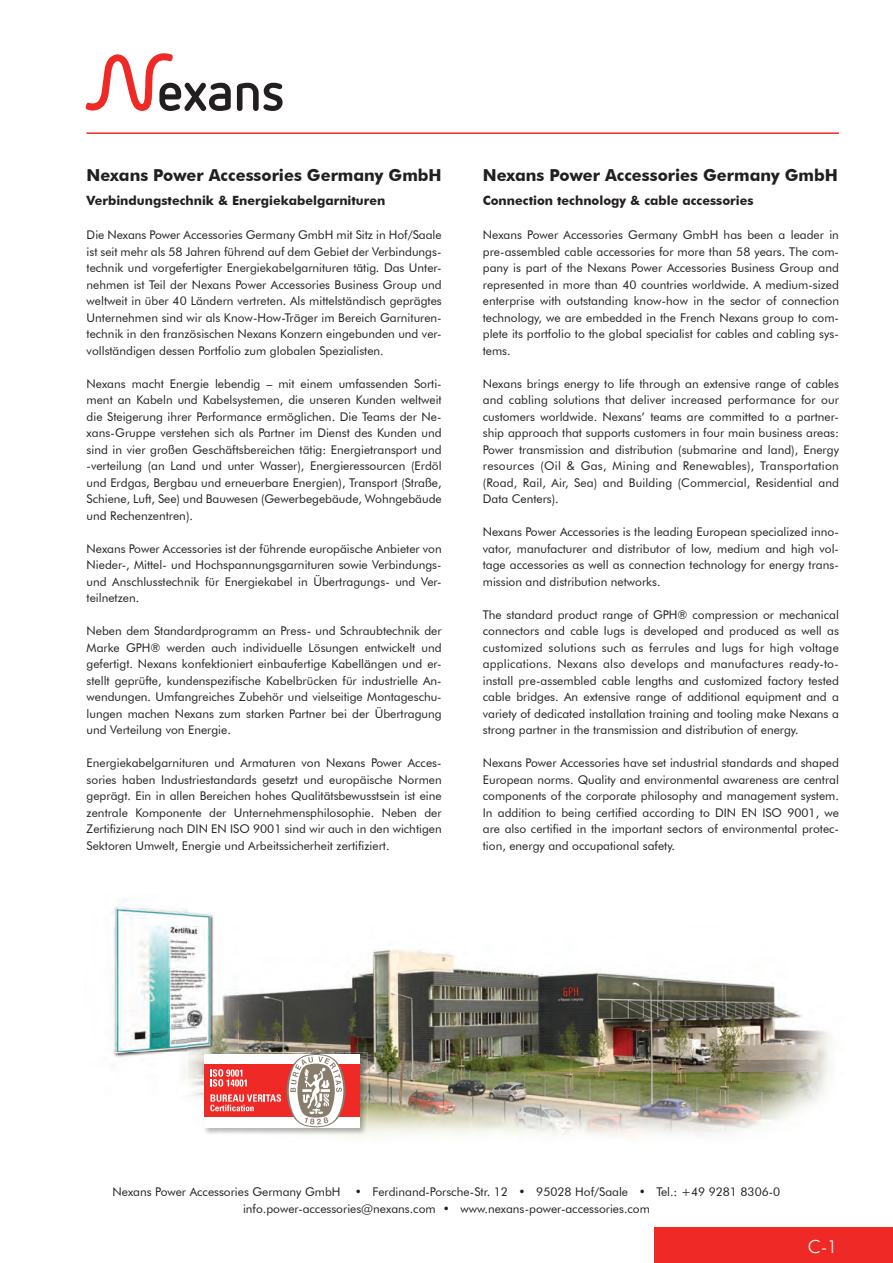
<style>
.page{position:relative;width:893px;height:1263px;background:#fff}
.page>*{position:absolute;margin:0;border:0;box-sizing:border-box;transform-origin:0 0}
.t1{font:300 18px "Futura BT";color:#fff}
.t2{font:700 16.5px "Futura ABT";color:#231f20}
.t3{font:700 12.75px "Futura ABT";color:#231f20}
.t4{font:12px/16.5px "Futura ABT";color:#231f20;text-align:justify}
</style>
<div class="page">
<div style="left:654px;top:1228px;width:239px;height:35px;background:#ee2926"></div>
<img style="left:239px;top:949px;width:593px;height:123px">
<img style="left:347px;top:1072px;width:481px;height:64px">
<img style="left:112px;top:899px;width:127px;height:195px">
<img style="left:203px;top:1052px;width:164px;height:83px">
<img style="left:203px;top:1052px;width:36px;height:42px">
<div style="left:204px;top:1054px;width:155px;height:73px;background:#fff"></div>
<div style="left:204px;top:1064px;width:155px;height:53px;background:#ee2926"></div>
<svg style="left:210px;top:1094px;width:71px;height:17px"></svg>
<svg style="left:287px;top:1054px;width:59px;height:73px"></svg>
<svg style="left:210px;top:1069px;width:37px;height:17px"></svg>
<hr style="left:87px;top:132px;width:752px;height:2px;background:#ee2926">
<svg style="left:237px;top:83px;width:46px;height:28px"></svg>
<svg style="left:86px;top:53px;width:145px;height:58px"></svg>
<h2 class="t2" style="left:87px;top:165px;width:357px">Nexans Power Accessories Germany GmbH</h2>
<p class="t3" style="left:87px;top:192px;width:300px">Verbindungstechnik &amp; Energiekabelgarnituren</p>
<p class="t4" style="left:87px;top:226px;width:357px">Die Nexans Power Accessories Germany GmbH mit Sitz in Hof/Saale ist seit mehr als 58 Jahren führend auf dem Gebiet der Verbindungs&shy;technik und vorgefertigter Energiekabelgarnituren tätig. Das Unter&shy;nehmen ist Teil der Nexans Power Accessories Business Group und weltweit in über 40 Ländern vertreten. Als mittelständisch geprägtes Unternehmen sind wir als Know-How-Träger im Bereich Garnituren&shy;technik in den französischen Nexans Konzern eingebunden und ver&shy;vollständigen dessen Portfolio zum globalen Spezialisten.</p>
<p class="t4" style="left:87px;top:375px;width:357px">Nexans macht Energie lebendig – mit einem umfassenden Sorti&shy;ment an Kabeln und Kabelsystemen, die unseren Kunden weltweit die Steigerung ihrer Performance ermöglichen. Die Teams der Ne&shy;xans-Gruppe verstehen sich als Partner im Dienst des Kunden und sind in vier großen Geschäftsbereichen tätig: Energietransport und -verteilung (an Land und unter Wasser), Energieressourcen (Erdöl und Erdgas, Bergbau und erneuerbare Energien), Transport (Straße, Schiene, Luft, See) und Bauwesen (Gewerbegebäude, Wohngebäude und Rechenzentren).</p>
<p class="t4" style="left:87px;top:540px;width:357px">Nexans Power Accessories ist der führende europäische Anbieter von Nieder-, Mittel- und Hochspannungsgarnituren sowie Verbindungs&shy;und Anschlusstechnik für Energiekabel in Übertragungs- und Ver&shy;teilnetzen.</p>
<p class="t4" style="left:87px;top:622px;width:357px">Neben dem Standardprogramm an Press- und Schraubtechnik der Marke GPH® werden auch individuelle Lösungen entwickelt und gefertigt. Nexans konfektioniert einbaufertige Kabellängen und er&shy;stellt geprüfte, kundenspezifische Kabelbrücken für industrielle An&shy;wendungen. Umfangreiches Zubehör und vielseitige Montageschu&shy;lungen machen Nexans zum starken Partner bei der Übertragung und Verteilung von Energie.</p>
<p class="t4" style="left:87px;top:754px;width:357px">Energiekabelgarnituren und Armaturen von Nexans Power Acces&shy;sories haben Industriestandards gesetzt und europäische Normen geprägt. Ein in allen Bereichen hohes Qualitätsbewusstsein ist eine zentrale Komponente der Unternehmensphilosophie. Neben der Zertifizierung nach DIN EN ISO 9001 sind wir auch in den wichtigen Sektoren Umwelt, Energie und Arbeitssicherheit zertifiziert.</p>
<h2 class="t2" style="left:483px;top:165px;width:357px">Nexans Power Accessories Germany GmbH</h2>
<p class="t3" style="left:483px;top:192px;width:272px">Connection technology &amp; cable accessories</p>
<p class="t4" style="left:483px;top:226px;width:358px">Nexans Power Accessories Germany GmbH has been a leader in pre-assembled cable accessories for more than 58 years. The com&shy;pany is part of the Nexans Power Accessories Business Group and represented in more than 40 countries worldwide. A medium-sized enterprise with outstanding know-how in the sector of connection technology, we are embedded in the French Nexans group to com&shy;plete its portfolio to the global specialist for cables and cabling sys&shy;tems.</p>
<p class="t4" style="left:483px;top:375px;width:358px">Nexans brings energy to life through an extensive range of cables and cabling solutions that deliver increased performance for our customers worldwide. Nexans’ teams are committed to a partner&shy;ship approach that supports customers in four main business areas:<br>Power transmission and distribution (submarine and land), Energy resources (Oil &amp; Gas, Mining and Renewables), Transportation (Road, Rail, Air, Sea) and Building (Commercial, Residential and Data Centers).</p>
<p class="t4" style="left:483px;top:523px;width:358px">Nexans Power Accessories is the leading European specialized inno&shy;vator, manufacturer and distributor of low, medium and high vol&shy;tage accessories as well as connection technology for energy trans&shy;mission and distribution networks.</p>
<p class="t4" style="left:483px;top:606px;width:358px">The standard product range of GPH® compression or mechanical connectors and cable lugs is developed and produced as well as customized solutions such as ferrules and lugs for high voltage applications. Nexans also develops and manufactures ready-to&shy;install pre-assembled cable lengths and customized factory tested cable bridges. An extensive range of additional equipment and a variety of dedicated installation training and tooling make Nexans a strong partner in the transmission and distribution of energy.</p>
<p class="t4" style="left:483px;top:754px;width:358px">Nexans Power Accessories have set industrial standards and shaped European norms. Quality and environmental awareness are central components of the corporate philosophy and management system.<br>In addition to being certified according to DIN EN ISO 9001, we are also certified in the important sectors of environmental protec&shy;tion, energy and occupational safety.</p>
<p class="t4" style="left:113px;top:1184px;width:669px;text-align:center">Nexans Power Accessories Germany GmbH • Ferdinand-Porsche-Str. 12 • 95028 Hof/Saale • Tel.: +49 9281 8306-0 info.power-accessories@nexans.com • www.nexans-power-accessories.com</p>
<h1 class="t1" style="left:808px;top:1236px;width:31px">C-1</h1>
</div>
